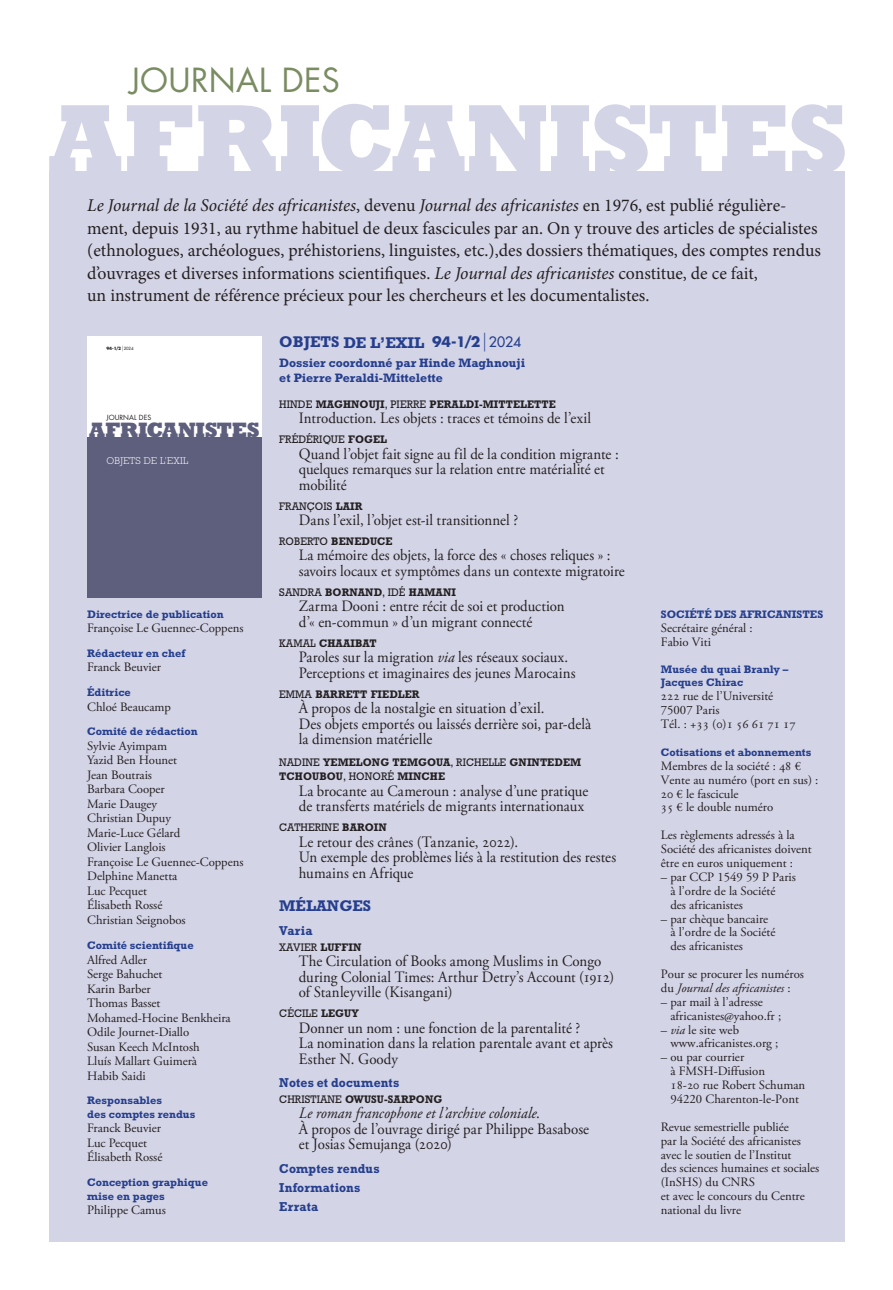
<style>
.page{position:relative;width:893px;height:1290px;background:#fff}
.page>*{position:absolute;margin:0;border:0;box-sizing:border-box;transform-origin:0 0}
.t1{font:800 98.52px "Rockwell Std";letter-spacing:-.015em;color:#d4d4e7}
.t2{font:32.38px "Futura Std";letter-spacing:.01em;color:#7a8c61}
.t3{font:800 21.18px "Rockwell Std";letter-spacing:-.02em;color:#5e5e7d}
.t4{font:18.03px/22.4px "Minion Pro";color:#231f20}
.t5{font:15.75px/15.6px "Adobe Garamond Pro";letter-spacing:.005em;color:#231f20;scale:.94 1}
.t6{font:700 15.75px "Rockwell Std";letter-spacing:-.005em;color:#253f8e}
.t7{font:700 13.12px/19.4px "Rockwell Std";letter-spacing:.015em;color:#253f8e;scale:.94 1}
.t8{font:12.78px/13.8px "Adobe Garamond Pro";color:#231f20}
.t9{font:700 12.42px/14.7px "Rockwell Std";letter-spacing:-.005em;color:#253f8e}
.t10{font:700 11.2px/14.2px "Rockwell Std";letter-spacing:.01em;color:#231f20;scale:.95 1}
.t11{font:11.2px "Rockwell Std";letter-spacing:.01em;color:#231f20;scale:.95 1}
.t12{font:700 11.03px/13.7px "Rockwell Std";color:#253f8e}
.t13{font:300 9.97px "Rockwell Std";letter-spacing:.02em;color:#fff}
.t14{font:7px "Futura Std";letter-spacing:.01em;color:#231f20}
.t15{font:700 4.2px "Futura Std";color:#231f20}
.s1{font-style:italic}
.s2{font-family:"Rockwell Std";font-weight:400;font-size:6.3px}
.s3{font-weight:500}
.s4{font-family:"Futura Std";font-size:14px}
.s5{font-weight:400;font-size:21px}
.s6{font-family:"Futura Std";font-weight:500;font-size:14px}
.s7{font-weight:400}
.s8{font-weight:700}
</style>
<div class="page">
<div style="left:49px;top:171px;width:796px;height:1070px;background:#d4d4e7"></div>
<div style="left:87px;top:336px;width:175px;height:261px;background:#fff"></div>
<div style="left:87px;top:437px;width:175px;height:160px;background:#5e5e7d"></div>
<h2 class="t2" style="left:130px;top:60px;width:211px">JOURNAL DES</h2>
<h1 class="t1" style="left:48px;top:77px;width:802px">AFRICANISTES</h1>
<p class="t4" style="left:87px;top:194px;width:735px"><span class="s1">Le Journal de la Société des africanistes</span>, devenu <span class="s1">Journal des africanistes</span> en 1976, est publié régulière&shy;ment, depuis 1931, au rythme habituel de deux fascicules par an. On y trouve des articles de spécialistes (ethnologues, archéologues, préhistoriens, linguistes, etc.),des dossiers thématiques, des comptes rendus d’ouvrages et diverses informations scientifiques. <span class="s1">Le Journal des africanistes</span> constitue, de ce fait,<br>un instrument de référence précieux pour les chercheurs et les documentalistes.</p>
<p class="t15" style="left:106px;top:346px;width:29px">94-1/2<span class="s2">|</span> <span class="s3">2024</span></p>
<p class="t14" style="left:106px;top:412px;width:46px">JOURNAL DES</p>
<h3 class="t3" style="left:89px;top:417px;width:172px">AFRICANISTES</h3>
<p class="t13" style="left:107px;top:454px;width:83px">OBJETS DE L’EXIL</p>
<p class="t12" style="left:87px;top:607px;width:138px">Directrice de publication</p>
<p class="t8" style="left:87px;top:622px;width:158px">Françoise Le Guennec-Coppens</p>
<p class="t12" style="left:87px;top:646px;width:100px">Rédacteur en chef</p>
<p class="t8" style="left:87px;top:661px;width:75px">Franck Beuvier</p>
<p class="t12" style="left:87px;top:685px;width:45px">Éditrice</p>
<p class="t8" style="left:87px;top:700px;width:85px">Chloé Beaucamp</p>
<p class="t12" style="left:87px;top:724px;width:112px">Comité de rédaction</p>
<p class="t8" style="left:87px;top:739px;width:158px;line-height:14.5px">Sylvie Ayimpam<br>Yazid Ben Hounet<br>Jean Boutrais<br>Barbara Cooper<br>Marie Daugey<br>Christian Dupuy<br>Marie-Luce Gélard<br>Olivier Langlois<br>Françoise Le Guennec-Coppens<br>Delphine Manetta<br>Luc Pecquet<br>Élisabeth Rossé<br>Christian Seignobos</p>
<p class="t12" style="left:87px;top:938px;width:108px">Comité scientifique</p>
<p class="t8" style="left:87px;top:953px;width:145px;line-height:14.5px">Alfred Adler<br>Serge Bahuchet<br>Karin Barber<br>Thomas Basset<br>Mohamed-Hocine Benkheira<br>Odile Journet-Diallo<br>Susan Keech McIntosh<br>Lluís Mallart Guimerà<br>Habib Saidi</p>
<p class="t12" style="left:87px;top:1093px;width:110px">Responsables<br>des comptes rendus</p>
<p class="t8" style="left:87px;top:1121px;width:77px;line-height:14.5px">Franck Beuvier<br>Luc Pecquet<br>Élisabeth Rossé</p>
<p class="t12" style="left:87px;top:1175px;width:122px">Conception graphique mise en pages</p>
<p class="t8" style="left:87px;top:1203px;width:80px">Philippe Camus</p>
<p class="t6" style="left:279px;top:333px;width:243px">OBJETS DE L’EXIL <span class="s4">94</span><span class="s4">-</span><span class="s4">1</span><span class="s4">/</span><span class="s4">2</span><span class="s5">|</span> <span class="s6">2024</span></p>
<p class="t9" style="left:279px;top:356px;width:247px">Dossier coordonné par Hinde Maghnouji et Pierre Peraldi-Mittelette</p>
<p class="t10" style="left:279px;top:397px;width:292px"><span class="s7">HINDE</span> MAGHNOUJI<span class="s7">, PIERRE</span> PERALDI-MITTELETTE</p>
<p class="t5" style="left:299px;top:411px;width:312px">Introduction. Les objets : traces et témoins de l’exil</p>
<p class="t11" style="left:279px;top:433px;width:115px">FRÉDÉRIQUE <span class="s8">FOGEL</span></p>
<p class="t5" style="left:299px;top:446px;width:342px">Quand l’objet fait signe au fil de la condition migrante : quelques remarques sur la relation entre matérialité et mobilité</p>
<p class="t11" style="left:279px;top:499px;width:89px">FRANÇOIS <span class="s8">LAIR</span></p>
<p class="t5" style="left:299px;top:513px;width:235px">Dans l’exil, l’objet est-il transitionnel ?</p>
<p class="t10" style="left:279px;top:534px;width:121px"><span class="s7">ROBERTO</span> BENEDUCE</p>
<p class="t5" style="left:299px;top:548px;width:348px">La mémoire des objets, la force des « choses reliques » : savoirs locaux et symptômes dans un contexte migratoire</p>
<p class="t10" style="left:279px;top:585px;width:187px"><span class="s7">SANDRA</span> BORNAND<span class="s7">, IDÉ</span> HAMANI</p>
<p class="t5" style="left:299px;top:599px;width:284px">Zarma Dooni : entre récit de soi et production d’« en-commun » d’un migrant connecté</p>
<p class="t10" style="left:279px;top:636px;width:104px"><span class="s7">KAMAL</span> CHAAIBAT</p>
<p class="t5" style="left:299px;top:650px;width:296px">Paroles sur la migration <span class="s1">via</span> les réseaux sociaux.<br>Perceptions et imaginaires des jeunes Marocains</p>
<p class="t10" style="left:279px;top:686px;width:149px"><span class="s7">EMMA</span> BARRETT FIEDLER</p>
<p class="t5" style="left:299px;top:701px;width:312px">À propos de la nostalgie en situation d’exil.<br>Des objets emportés ou laissés derrière soi, par-delà la dimension matérielle</p>
<p class="t10" style="left:279px;top:755px;width:319px"><span class="s7">NADINE</span> YEMELONG TEMGOUA<span class="s7">, RICHELLE</span> GNINTEDEM<br>TCHOUBOU<span class="s7">, HONORÉ</span> MINCHE</p>
<p class="t5" style="left:299px;top:783px;width:310px">La brocante au Cameroun : analyse d’une pratique de transferts matériels de migrants internationaux</p>
<p class="t11" style="left:279px;top:821px;width:115px">CATHERINE <span class="s8">BAROIN</span></p>
<p class="t5" style="left:299px;top:834px;width:339px">Le retour des crânes (Tanzanie, 2022).<br>Un exemple des problèmes liés à la restitution des restes humains en Afrique</p>
<p class="t6" style="left:279px;top:897px;width:93px">MÉLANGES</p>
<p class="t7" style="left:279px;top:920px;width:37px">Varia</p>
<p class="t11" style="left:279px;top:940px;width:88px">XAVIER <span class="s8">LUFFIN</span></p>
<p class="t5" style="left:299px;top:954px;width:337px">The Circulation of Books among Muslims in Congo during Colonial Times: Arthur Detry’s Account (1912) of Stanleyville (Kisangani)</p>
<p class="t11" style="left:279px;top:1007px;width:85px">CÉCILE <span class="s8">LEGUY</span></p>
<p class="t5" style="left:299px;top:1020px;width:336px">Donner un nom : une fonction de la parentalité ?<br>La nomination dans la relation parentale avant et après<br>Esther N. Goody</p>
<p class="t7" style="left:279px;top:1072px;width:129px">Notes et documents</p>
<p class="t10" style="left:279px;top:1092px;width:173px"><span class="s7">CHRISTIANE</span> OWUSU-SARPONG</p>
<p class="t5" style="left:299px;top:1106px;width:310px"><span class="s1">Le roman francophone et l’archive coloniale</span>.<br>À propos de l’ouvrage dirigé par Philippe Basabose et Josias Semujanga (2020)</p>
<p class="t7" style="left:279px;top:1158px;width:108px">Comptes rendus<br>Informations<br>Errata</p>
<p class="t12" style="left:661px;top:607px;width:164px">SOCIÉTÉ DES AFRICANISTES</p>
<p class="t8" style="left:661px;top:621px;width:93px">Secrétaire général :<br>Fabio Viti</p>
<p class="t12" style="left:661px;top:663px;width:129px;line-height:13px">Musée du quai Branly –<br>Jacques Chirac</p>
<p class="t8" style="left:661px;top:690px;width:136px">222 rue de l’Université<br>75007 Paris<br>Tél. : +33 (0)1 56 61 71 17</p>
<p class="t12" style="left:661px;top:745px;width:152px">Cotisations et abonnements</p>
<p class="t8" style="left:661px;top:759px;width:159px">Membres de la société : 48 €<br>Vente au numéro (port en sus) :<br>20 € le fascicule<br>35 € le double numéro</p>
<p class="t8" style="left:661px;top:829px;width:153px">Les règlements adressés à la<br>Société des africanistes doivent être en euros uniquement :</p>
<p class="t8" style="left:670px;top:870px;width:127px;text-indent:-10px">– par CCP 1549 59 P Paris à l’ordre de la Société<br>des africanistes</p>
<p class="t8" style="left:670px;top:912px;width:106px;text-indent:-10px">– par chèque bancaire à l’ordre de la Société des africanistes</p>
<p class="t8" style="left:661px;top:967px;width:145px">Pour se procurer les numéros du <span class="s1">Journal des africanistes</span> :</p>
<p class="t8" style="left:670px;top:995px;width:112px;text-indent:-10px">– par mail à l’adresse africanistes@yahoo.fr ;</p>
<p class="t8" style="left:670px;top:1023px;width:109px;text-indent:-10px">– <span class="s1">via</span> le site web www.africanistes.org ;</p>
<p class="t8" style="left:670px;top:1051px;width:136px;text-indent:-10px">– ou par courrier<br>à FMSH-Diffusion<br>18-20 rue Robert Schuman<br>94220 Charenton-le-Pont</p>
<p class="t8" style="left:661px;top:1120px;width:160px">Revue semestrielle publiée<br>par la Société des africanistes avec le soutien de l’Institut<br>des sciences humaines et sociales (InSHS) du CNRS<br>et avec le concours du Centre national du livre</p>
</div>
